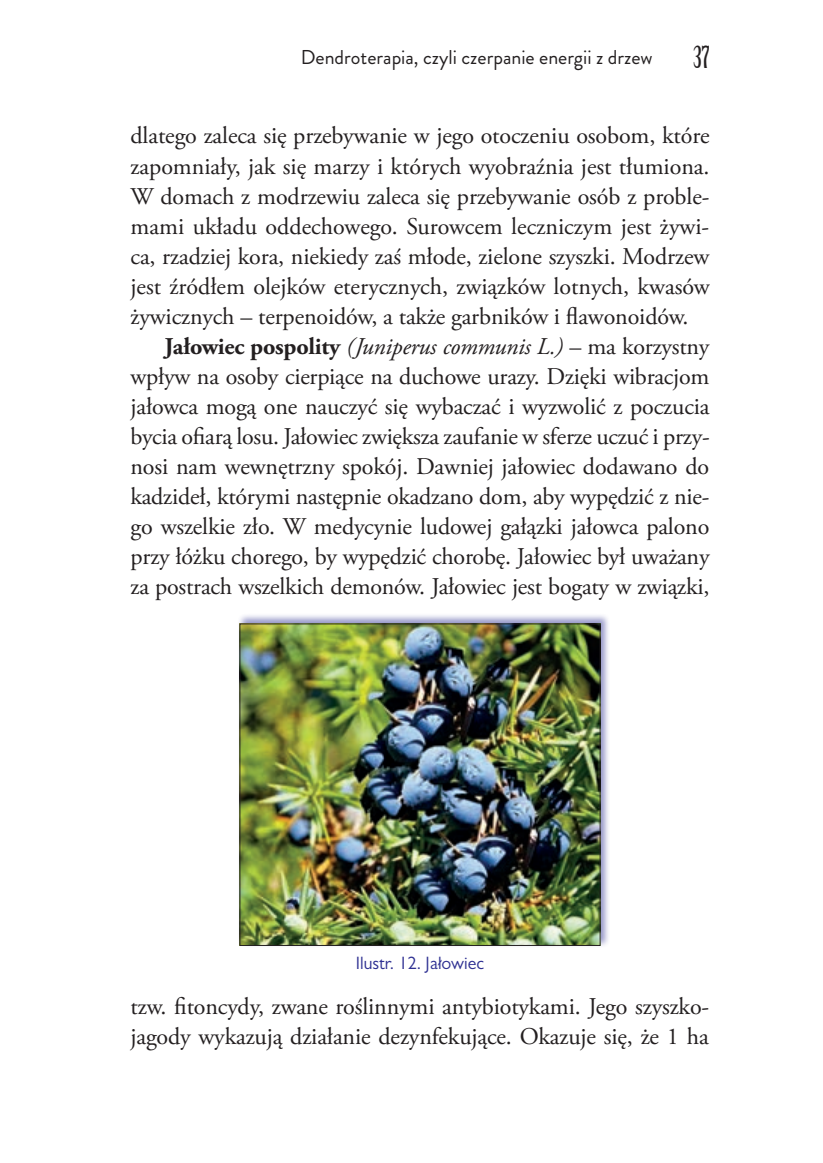
<style>
.page{position:relative;width:823px;height:1163px;background:#fff}
.page>*{position:absolute;margin:0;border:0;box-sizing:border-box;transform-origin:0 0}
.t1{font:30px "Birch Std";color:#231f20}
.t2{font:24px/30px "Adobe Garamond Pro";letter-spacing:-.01em;color:#231f20}
.t3{font:italic 24px "Adobe Garamond Pro";letter-spacing:-.01em;color:#231f20}
.t4{font:20px "Brandon Grotesque";color:#231f20}
.t5{font:18px "Gill Sans MT Pro";color:#2e3092}
.s1{font-weight:700;font-style:normal}
.s2{font-style:normal}
</style>
<div class="page">
<div style="left:237px;top:613px;width:373px;height:334px;background:#2e3092;opacity:.5"></div>
<img style="left:242px;top:625px;width:356px;height:318px">
<div style="left:240px;top:623px;width:360px;height:322px;border:1px solid #231f20"></div>
<p class="t4" style="left:300px;top:43px;width:353px">Dendroterapia, czyli czerpanie energii z drzew</p>
<p class="t1" style="left:693px;top:40px;width:17px">37</p>
<p class="t2" style="left:130px;top:122px;width:580px">dlatego zaleca się przebywanie w jego otoczeniu osobom, które</p>
<p class="t2" style="left:130px;top:152px;width:580px">zapomniały, jak się marzy i których wyobraźnia jest tłumiona.</p>
<p class="t2" style="left:130px;top:182px;width:580px">W domach z modrzewiu zaleca się przebywanie osób z proble-</p>
<p class="t2" style="left:130px;top:212px;width:580px">mami układu oddechowego. Surowcem leczniczym jest żywi-</p>
<p class="t2" style="left:130px;top:242px;width:580px">ca, rzadziej kora, niekiedy zaś młode, zielone szyszki. Modrzew</p>
<p class="t2" style="left:130px;top:272px;width:580px">jest źródłem olejków eterycznych, związków lotnych, kwasów</p>
<p class="t2" style="left:130px;top:302px;width:559px">żywicznych – terpenoidów, a także garbników i flawonoidów.</p>
<p class="t3" style="left:164px;top:331px;width:546px"><span class="s1">Jałowiec pospolity</span> (Juniperus communis L.) <span class="s2">– ma korzystny</span></p>
<p class="t2" style="left:130px;top:362px;width:580px">wpływ na osoby cierpiące na duchowe urazy. Dzięki wibracjom</p>
<p class="t2" style="left:130px;top:392px;width:580px">jałowca mogą one nauczyć się wybaczać i wyzwolić z poczucia</p>
<p class="t2" style="left:130px;top:422px;width:580px">bycia ofiarą losu. Jałowiec zwiększa zaufanie w sferze uczuć i przy-</p>
<p class="t2" style="left:130px;top:452px;width:579px">nosi nam wewnętrzny spokój. Dawniej jałowiec dodawano do</p>
<p class="t2" style="left:130px;top:482px;width:580px">kadzideł, którymi następnie okadzano dom, aby wypędzić z nie-</p>
<p class="t2" style="left:130px;top:512px;width:580px">go wszelkie zło. W medycynie ludowej gałązki jałowca palono</p>
<p class="t2" style="left:130px;top:542px;width:580px">przy łóżku chorego, by wypędzić chorobę. Jałowiec był uważany</p>
<p class="t2" style="left:130px;top:572px;width:580px">za postrach wszelkich demonów. Jałowiec jest bogaty w związki,</p>
<p class="t5" style="left:355px;top:952px;width:130px">Ilustr. 12. Jałowiec</p>
<p class="t2" style="left:130px;top:992px;width:580px">tzw. fitoncydy, zwane roślinnymi antybiotykami. Jego szyszko&shy;jagody wykazują działanie dezynfekujące. Okazuje się, że 1 ha</p>
</div>
